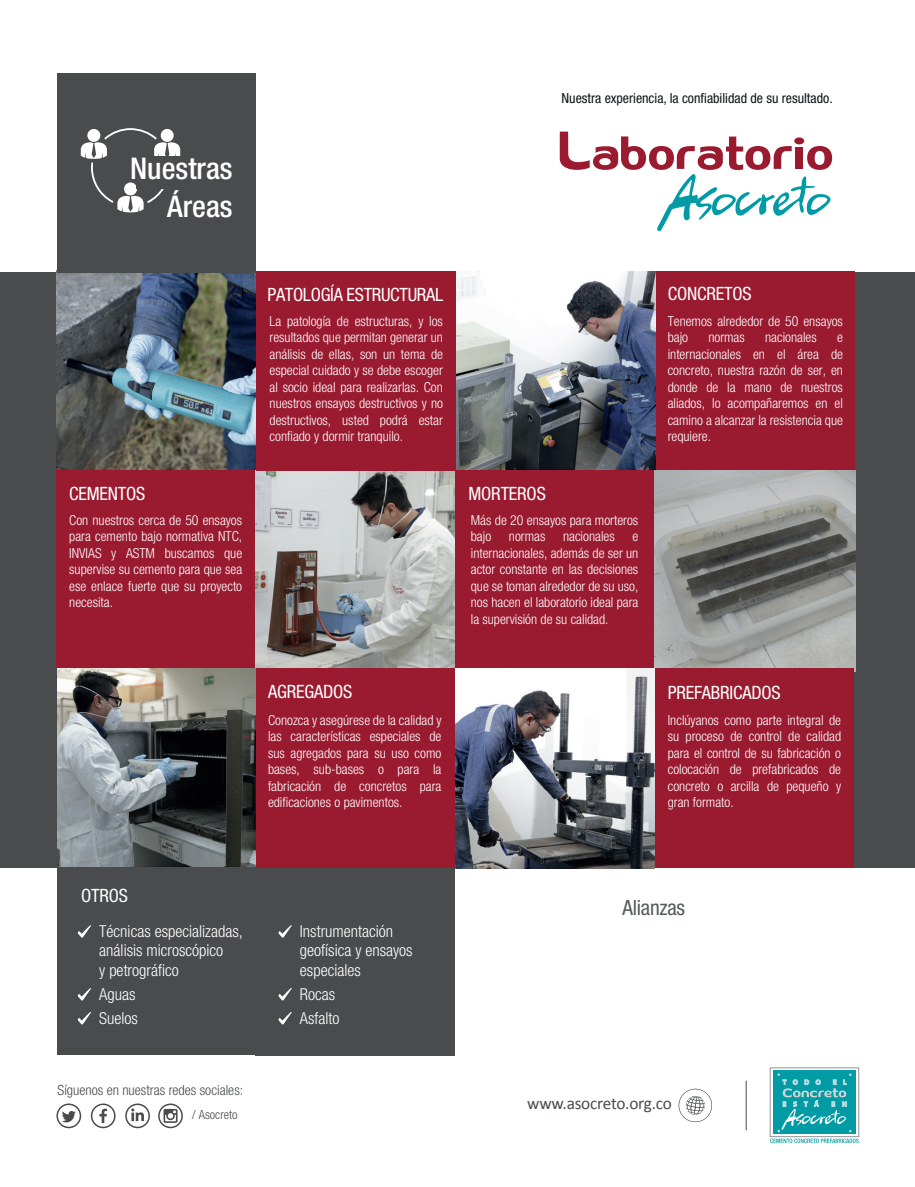
<style>
.page{position:relative;width:915px;height:1187px;background:#fff}
.page>*{position:absolute;margin:0;border:0;box-sizing:border-box;transform-origin:0 0}
.t1{font:500 condensed 29.85px/37.8px "Helvetica Neue LT Std";color:#fff;text-align:right}
.t2{font:condensed 21px "Helvetica Neue LT Std";letter-spacing:-.01em;color:#575a5b}
.t3{font:condensed 18.3px "Helvetica Neue LT Std";letter-spacing:-.01em;color:#fff}
.t4{font:17.25px "Calibri";letter-spacing:-.015em;color:#4a4b4c}
.t5{font:300 condensed 16.5px/19.8px "Helvetica Neue LT Std";color:#fff}
.t6{font:300 condensed 14.1px "Helvetica Neue LT Std";color:#4a4b4c}
.t7{font:300 condensed 13.8px/16.5px "Helvetica Neue LT Std";color:#fff;text-align:justify}
.t8{font:condensed 13.8px "Helvetica Neue LT Std";color:#111416}
.t9{font:300 condensed 12.6px "Helvetica Neue LT Std";color:#4a4b4c}
</style>
<div class="page">
<div style="left:0;top:272px;width:914px;height:595px;background:#4a4b4c"></div>
<svg style="left:559px;top:132px;width:272px;height:100px"></svg>
<div style="left:654px;top:271px;width:199px;height:199px;background:#9a1a30"></div>
<img style="left:456px;top:271px;width:199px;height:198px">
<div style="left:57px;top:468px;width:198px;height:199px;background:#9a1a30"></div>
<img style="left:255px;top:469px;width:199px;height:199px">
<div style="left:455px;top:470px;width:199px;height:199px;background:#9a1a30"></div>
<img style="left:654px;top:470px;width:201px;height:201px">
<div style="left:654px;top:668px;width:200px;height:199px;background:#9a1a30"></div>
<div style="left:255px;top:865px;width:199px;height:190px;background:#4a4b4c"></div>
<div style="left:57px;top:865px;width:200px;height:189px;background:#4a4b4c"></div>
<img style="left:57px;top:668px;width:199px;height:198px">
<div style="left:257px;top:668px;width:199px;height:199px;background:#9a1a30"></div>
<img style="left:455px;top:669px;width:199px;height:199px">
<img style="left:57px;top:270px;width:199px;height:199px">
<div style="left:57px;top:73px;width:198px;height:199px;background:#4a4b4c"></div>
<div style="left:256px;top:271px;width:200px;height:199px;background:#9a1a30"></div>
<svg style="left:769px;top:1067px;width:89px;height:69px"></svg>
<div style="left:772px;top:1070px;width:83px;height:63px;background:#009ba5"></div>
<svg style="left:777px;top:1073px;width:74px;height:59px"></svg>
<svg style="left:770px;top:1138px;width:88px;height:4px"></svg>
<svg style="left:77px;top:925px;width:15px;height:12px"></svg>
<svg style="left:278px;top:925px;width:14px;height:12px"></svg>
<svg style="left:278px;top:988px;width:14px;height:12px"></svg>
<svg style="left:278px;top:1012px;width:14px;height:12px"></svg>
<svg style="left:77px;top:988px;width:15px;height:12px"></svg>
<svg style="left:77px;top:1012px;width:15px;height:12px"></svg>
<svg style="left:678px;top:1088px;width:33px;height:33px"></svg>
<svg style="left:163px;top:1108px;width:14px;height:14px"></svg>
<svg style="left:62px;top:1111px;width:14px;height:11px"></svg>
<div style="left:56px;top:1103px;width:25px;height:25px;border:2px solid #4a4b4c;border-radius:50%"></div>
<div style="left:125px;top:1103px;width:25px;height:25px;border:2px solid #4a4b4c;border-radius:50%"></div>
<svg style="left:131px;top:1108px;width:13px;height:12px"></svg>
<div style="left:158px;top:1103px;width:25px;height:25px;border:2px solid #4a4b4c;border-radius:50%"></div>
<div style="left:91px;top:1103px;width:24px;height:25px;border:2px solid #4a4b4c;border-radius:50%"></div>
<svg style="left:99px;top:1108px;width:8px;height:14px"></svg>
<hr style="left:745px;top:1080px;width:1px;height:50px;background:#4a4b4c">
<svg style="left:80px;top:128px;width:101px;height:84px"></svg>
<div style="left:136px;top:156px;width:85px;height:32px;background:#4a4b4c"></div>
<h1 class="t1" style="left:130px;top:149px;width:104px">Nuestras<br>Áreas</h1>
<h3 class="t3" style="left:267px;top:284px;width:177px">PATOLOGÍA ESTRUCTURAL</h3>
<p class="t7" style="left:269px;top:312px;width:175px">La patología de estructuras, y los resultados que permitan generar un análisis de ellas, son un tema de especial cuidado y se debe escoger al socio ideal para realizarlas. Con nuestros ensayos destructivos y no destructivos, usted podrá estar confiado y dormir tranquilo.</p>
<p class="t8" style="left:561px;top:90px;width:272px">Nuestra experiencia, la confiabilidad de su resultado.</p>
<h3 class="t3" style="left:667px;top:283px;width:85px">CONCRETOS</h3>
<p class="t7" style="left:667px;top:312px;width:177px">Tenemos alrededor de 50 ensayos bajo</p>
<p class="t7" style="left:708px;top:329px;width:38px">normas</p>
<p class="t7" style="left:764px;top:329px;width:53px">nacionales</p>
<p class="t7" style="left:667px;top:329px;width:177px;text-indent:169px">e internacionales en el área de concreto, nuestra razón de ser, en donde de la mano de nuestros aliados, lo acompañaremos en el camino a alcanzar la resistencia que requiere.</p>
<h3 class="t3" style="left:69px;top:482px;width:78px">CEMENTOS</h3>
<p class="t7" style="left:69px;top:511px;width:174px">Con nuestros cerca de 50 ensayos para cemento bajo normativa NTC, INVIAS y ASTM buscamos que supervise su cemento para que sea ese enlace fuerte que su proyecto necesita.</p>
<p class="t7" style="left:470px;top:511px;width:169px">Más de 20 ensayos para morteros bajo</p>
<h3 class="t3" style="left:468px;top:482px;width:79px">MORTEROS</h3>
<p class="t7" style="left:508px;top:528px;width:38px">normas</p>
<p class="t7" style="left:563px;top:528px;width:53px">nacionales</p>
<p class="t7" style="left:470px;top:528px;width:169px;text-indent:162px">e internacionales, además de ser un actor constante en las decisiones que se toman alrededor de su uso, nos hacen el laboratorio ideal para la supervisión de su calidad.</p>
<h3 class="t3" style="left:268px;top:681px;width:86px">AGREGADOS</h3>
<p class="t7" style="left:268px;top:711px;width:175px">Conozca y asegúrese de la calidad y las características especiales de sus agregados para su uso como bases, sub-bases o para la fabricación de concretos para edificaciones o pavimentos.</p>
<p class="t7" style="left:667px;top:711px;width:175px">Inclúyanos como parte integral de su proceso de control de calidad para el control de su fabricación o colocación de prefabricados de concreto o arcilla de pequeño y gran formato.</p>
<h3 class="t3" style="left:667px;top:681px;width:115px">PREFABRICADOS</h3>
<h3 class="t3" style="left:81px;top:884px;width:48px">OTROS</h3>
<p class="t5" style="left:99px;top:920px;width:145px">Técnicas especializadas, análisis microscópico<br>y petrográfico</p>
<p class="t5" style="left:99px;top:981px;width:40px;line-height:24px">Aguas<br>Suelos</p>
<p class="t6" style="left:57px;top:1081px;width:187px">Síguenos en nuestras redes sociales:</p>
<p class="t9" style="left:192px;top:1107px;width:47px">/ Asocreto</p>
<p class="t5" style="left:300px;top:920px;width:114px">Instrumentación geofísica y ensayos especiales</p>
<p class="t5" style="left:300px;top:981px;width:41px;line-height:24px">Rocas<br>Asfalto</p>
<h2 class="t2" style="left:622px;top:895px;width:64px">Alianzas</h2>
<p class="t4" style="left:527px;top:1092px;width:146px">www.asocreto.org.co</p>
</div>
